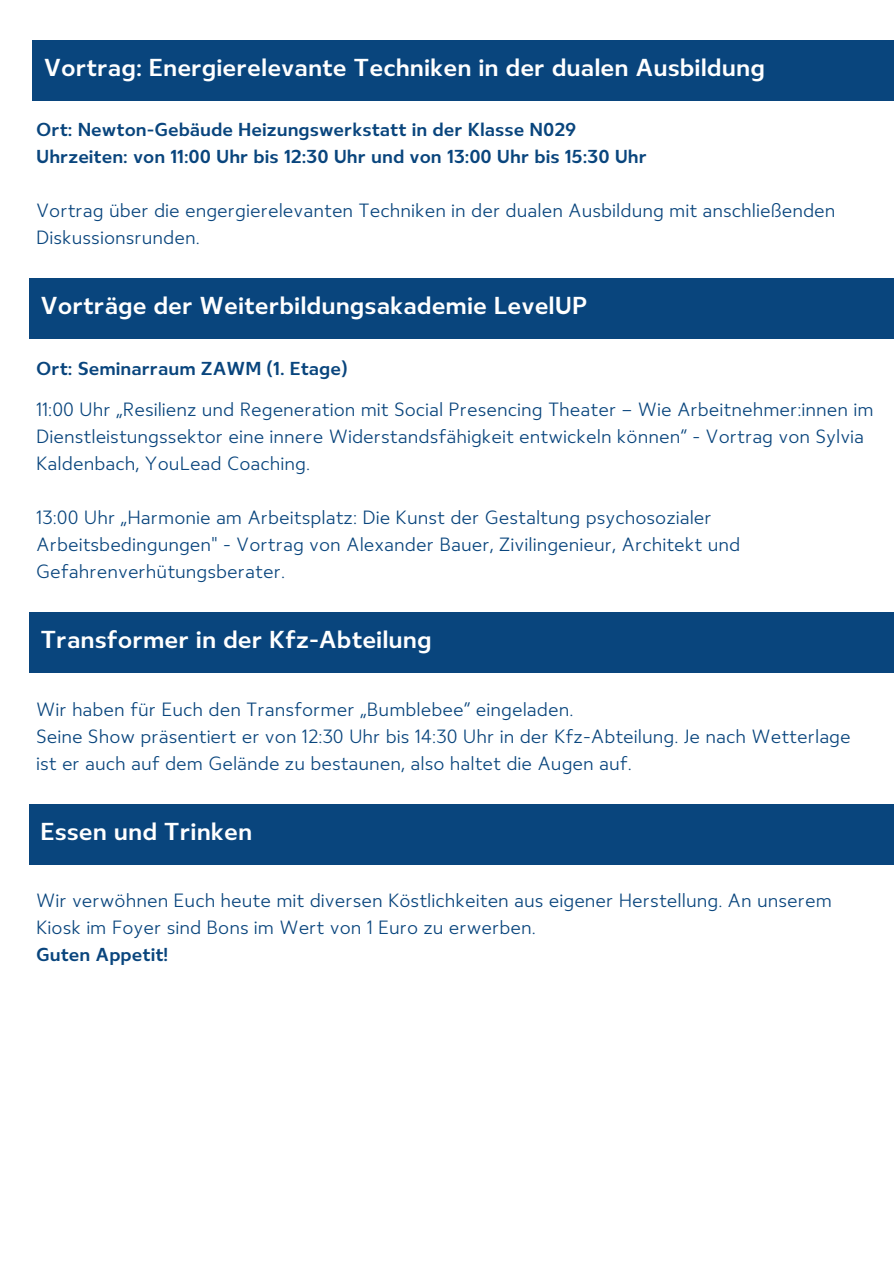
<style>
.page{position:relative;width:894px;height:1264px;background:#fff}
.page>*{position:absolute;margin:0;border:0;box-sizing:border-box;transform-origin:0 0}
.t1{font:700 25.5px "Ostbe Sans";color:#fff}
.t2{font:19.5px/27px "Ostbe Sans";color:#09457d}
.t3{font:700 19.5px/27px "Ostbe Sans";color:#09457d}
</style>
<div class="page">
<div style="left:32px;top:40px;width:861px;height:60px;background:#09457d"></div>
<div style="left:29px;top:278px;width:864px;height:60px;background:#09457d"></div>
<div style="left:29px;top:612px;width:864px;height:60px;background:#09457d"></div>
<div style="left:29px;top:804px;width:864px;height:60px;background:#09457d"></div>
<h1 class="t1" style="left:44px;top:57px;width:722px">Vortrag: Energierelevante Techniken in der dualen Ausbildung</h1>
<h2 class="t3" style="left:36px;top:118px;width:612px">Ort: Newton-Gebäude Heizungswerkstatt in der Klasse N029<br>Uhrzeiten: von 11:00 Uhr bis 12:30 Uhr und von 13:00 Uhr bis 15:30 Uhr</h2>
<p class="t2" style="left:36px;top:199px;width:800px">Vortrag über die engergierelevanten Techniken in der dualen Ausbildung mit anschließenden<br>Diskussionsrunden.</p>
<h1 class="t1" style="left:40px;top:295px;width:548px">Vorträge der Weiterbildungsakademie LevelUP</h1>
<h2 class="t3" style="left:36px;top:356px;width:313px">Ort: Seminarraum ZAWM (1. Etage)</h2>
<p class="t2" style="left:36px;top:397px;width:838px">11:00 Uhr „Resilienz und Regeneration mit Social Presencing Theater – Wie Arbeitnehmer:innen im<br>Dienstleistungssektor eine innere Widerstandsfähigkeit entwickeln können“ - Vortrag von Sylvia<br>Kaldenbach, YouLead Coaching.</p>
<p class="t2" style="left:36px;top:505px;width:705px">13:00 Uhr „Harmonie am Arbeitsplatz: Die Kunst der Gestaltung psychosozialer<br>Arbeitsbedingungen" - Vortrag von Alexander Bauer, Zivilingenieur, Architekt und<br>Gefahrenverhütungsberater.</p>
<h1 class="t1" style="left:40px;top:628px;width:392px">Transformer in der Kfz-Abteilung</h1>
<p class="t2" style="left:36px;top:697px;width:538px">Wir haben für Euch den Transformer „Bumblebee” eingeladen.</p>
<p class="t2" style="left:36px;top:724px;width:815px">Seine Show präsentiert er von 12:30 Uhr bis 14:30 Uhr in der Kfz-Abteilung. Je nach Wetterlage ist er auch auf dem Gelände zu bestaunen, also haltet die Augen auf.</p>
<h1 class="t1" style="left:40px;top:820px;width:213px">Essen und Trinken</h1>
<p class="t2" style="left:36px;top:888px;width:797px">Wir verwöhnen Euch heute mit diversen Köstlichkeiten aus eigener Herstellung. An unserem<br>Kiosk im Foyer sind Bons im Wert von 1 Euro zu erwerben.</p>
<p class="t3" style="left:36px;top:942px;width:133px">Guten Appetit!</p>
</div>
